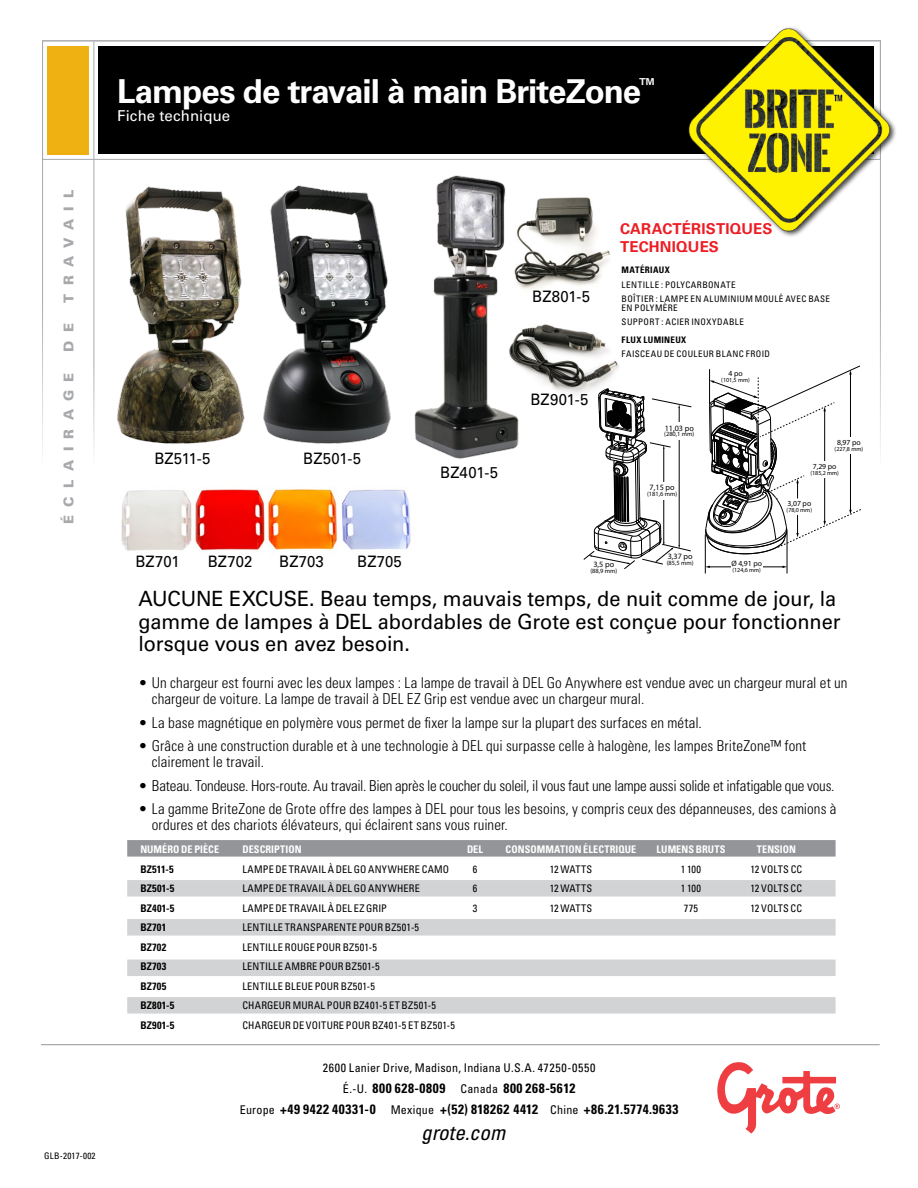
<style>
.page{position:relative;width:918px;height:1188px;background:#fff}
.page>*{position:absolute;margin:0;border:0;box-sizing:border-box;transform-origin:0 0}
.t1{font:700 33px "Univers LT Std";letter-spacing:-.03em;color:#fff}
.t2{font:21px/22.5px "Univers LT Std";letter-spacing:-.005em;color:#000;scale:.95 1}
.t3{font:italic condensed 21px "Univers LT Std";color:#000}
.t4{font:15.75px "Univers LT Std";letter-spacing:.01em;color:#000;scale:.95 1}
.t5{font:300 condensed 15px/16.5px "Univers LT Std";letter-spacing:.005em;color:#000}
.t6{font:300 condensed 15px "Univers LT Std";letter-spacing:-.015em;color:#000}
.t7{font:700 15px/18px "Univers LT Std";letter-spacing:.01em;color:#ed1d24}
.t8{font:15px "Univers LT Std";letter-spacing:.005em;color:#fff}
.t9{font:700 condensed 13.5px/21px "Univers LT Std";letter-spacing:.05em;color:#000;text-align:center}
.t10{font:900 13.5px "Univers LT Std";letter-spacing:.62em;color:#a7a9ac}
.t11{font:condensed 12px "Univers LT Std";letter-spacing:.02em;color:#000}
.t12{font:condensed 10.5px "Univers LT Std";letter-spacing:.02em;color:#000}
.t13{font:700 condensed 10.5px "Univers LT Std";letter-spacing:.005em;color:#fff}
.t14{font:700 condensed 10.5px "Univers LT Std";letter-spacing:.02em;color:#000}
.t15{font:condensed 9px/14.4px "Univers LT Std";letter-spacing:.04em;color:#000}
.t16{font:700 condensed 9px "Univers LT Std";letter-spacing:.04em;color:#000}
.t17{font:8.1px "Myriad Pro";color:#000}
.t18{font:7.8px "Myriad Pro";color:#000}
.t19{font:6.45px "Myriad Pro";color:#000}
.t20{font:6px "Myriad Pro";color:#000}
.s1{font-weight:400;font-size:12px}
</style>
<div class="page">
<hr style="left:41px;top:1044px;width:839px;height:1px;background:#a7a9ac">
<div style="left:42px;top:40px;width:839px;height:120px;border:1px solid #a7a9ac"></div>
<hr style="left:94px;top:41px;width:1px;height:466px;background:#fff">
<svg style="left:717px;top:1062px;width:123px;height:72px"></svg>
<div style="left:99px;top:46px;width:775px;height:108px;background:#000"></div>
<div style="left:48px;top:46px;width:41px;height:108px;background:#eeb111"></div>
<img style="left:538px;top:197px;width:72px;height:91px">
<img style="left:538px;top:324px;width:81px;height:70px">
<img style="left:121px;top:488px;width:290px;height:63px">
<hr style="left:705px;top:534px;width:1px;height:40px;background:#010101">
<hr style="left:787px;top:531px;width:1px;height:43px;background:#010101">
<hr style="left:709px;top:567px;width:74px;height:1px;background:#000">
<svg style="left:705px;top:365px;width:156px;height:189px"></svg>
<div style="left:731px;top:559px;width:31px;height:16px;background:#fff"></div>
<svg style="left:583px;top:388px;width:109px;height:181px"></svg>
<div style="left:645px;top:483px;width:26px;height:17px;background:#fff"></div>
<div style="left:668px;top:423px;width:25px;height:17px;background:#fff"></div>
<div style="left:127px;top:997px;width:709px;height:17px;background:#d1d3d4"></div>
<div style="left:127px;top:880px;width:709px;height:17px;background:#d1d3d4"></div>
<div style="left:127px;top:840px;width:709px;height:17px;background:#939598"></div>
<div style="left:127px;top:919px;width:709px;height:17px;background:#d1d3d4"></div>
<div style="left:127px;top:960px;width:709px;height:16px;background:#d1d3d4"></div>
<img style="left:658px;top:27px;width:238px;height:234px">
<img style="left:289px;top:185px;width:102px;height:259px">
<img style="left:406px;top:159px;width:132px;height:300px">
<img style="left:93px;top:170px;width:196px;height:281px">
<h1 class="t1" style="left:117px;top:72px;width:541px">Lampes de travail à main BriteZone<sup>™</sup></h1>
<p class="t8" style="left:117px;top:107px;width:115px">Fiche technique</p>
<p class="t10" style="left:60px;top:303px;width:114px;rotate:-90deg">TRAVAIL</p>
<p class="t10" style="left:60px;top:352px;width:30px;rotate:-90deg">D E</p>
<p class="t10" style="left:60px;top:524px;width:153px;rotate:-90deg">ÉCLAIRAGE</p>
<p class="t15" style="left:44px;top:1149px;width:53px">GLB-2017-002</p>
<p class="t4" style="left:154px;top:449px;width:60px">BZ511-5</p>
<p class="t4" style="left:303px;top:449px;width:62px">BZ501-5</p>
<p class="t4" style="left:440px;top:463px;width:62px">BZ401-5</p>
<p class="t4" style="left:532px;top:287px;width:63px">BZ801-5</p>
<p class="t4" style="left:530px;top:390px;width:63px">BZ901-5</p>
<p class="t7" style="left:620px;top:219px;width:154px">CARACTÉRISTIQUES<br>TECHNIQUES</p>
<p class="t16" style="left:622px;top:265px;width:50px">MATÉRIAUX</p>
<p class="t15" style="left:622px;top:277px;width:210px">LENTILLE : POLYCARBONATE<br>BOÎTIER : LAMPE EN ALUMINIUM MOULÉ AVEC BASE</p>
<p class="t15" style="left:622px;top:301px;width:124px">EN POLYMÈRE<br>SUPPORT : ACIER INOXYDABLE</p>
<p class="t16" style="left:622px;top:334px;width:66px">FLUX LUMINEUX</p>
<p class="t15" style="left:622px;top:347px;width:150px">FAISCEAU DE COULEUR BLANC FROID</p>
<p class="t17" style="left:665px;top:423px;width:31px">11,03 po</p>
<p class="t19" style="left:664px;top:430px;width:32px">(280,1 mm)</p>
<p class="t17" style="left:650px;top:483px;width:27px">7,15 po</p>
<p class="t19" style="left:647px;top:490px;width:32px">(181,6 mm)</p>
<p class="t18" style="left:728px;top:369px;width:16px">4 po</p>
<p class="t20" style="left:721px;top:377px;width:30px">(101,5 mm)</p>
<p class="t18" style="left:837px;top:438px;width:25px">8,97 po</p>
<p class="t20" style="left:835px;top:445px;width:30px">(227,8 mm)</p>
<p class="t18" style="left:813px;top:462px;width:25px">7,29 po</p>
<p class="t20" style="left:810px;top:469px;width:30px">(185,2 mm)</p>
<p class="t18" style="left:787px;top:499px;width:25px">3,07 po</p>
<p class="t20" style="left:787px;top:506px;width:27px">(78,0 mm)</p>
<p class="t17" style="left:668px;top:551px;width:27px">3,37 po</p>
<p class="t19" style="left:667px;top:559px;width:28px">(85,5 mm)</p>
<p class="t4" style="left:135px;top:552px;width:48px">BZ701</p>
<p class="t4" style="left:208px;top:552px;width:48px">BZ702</p>
<p class="t4" style="left:279px;top:552px;width:49px">BZ703</p>
<p class="t4" style="left:357px;top:552px;width:49px">BZ705</p>
<p class="t18" style="left:731px;top:559px;width:32px">Ø 4,91 po</p>
<p class="t20" style="left:732px;top:566px;width:30px">(124,6 mm)</p>
<h2 class="t2" style="left:138px;top:588px;width:741px">AUCUNE EXCUSE. Beau temps, mauvais temps, de nuit comme de jour, la gamme de lampes à DEL abordables de Grote est conçue pour fonctionner lorsque vous en avez besoin.</h2>
<p class="t5" style="left:152px;top:674px;width:697px;text-indent:-14px">• Un chargeur est fourni avec les deux lampes : La lampe de travail à DEL Go Anywhere est vendue avec un chargeur mural et un chargeur de voiture. La lampe de travail à DEL EZ Grip est vendue avec un chargeur mural.</p>
<p class="t5" style="left:138px;top:714px;width:565px">• La base magnétique en polymère vous permet de fixer la lampe sur la plupart des surfaces en métal.</p>
<p class="t5" style="left:152px;top:737px;width:656px;text-indent:-14px">• Grâce à une construction durable et à une technologie à DEL qui surpasse celle à halogène, les lampes BriteZone™ font clairement le travail.</p>
<p class="t6" style="left:138px;top:776px;width:698px">• Bateau. Tondeuse. Hors-route. Au travail. Bien après le coucher du soleil, il vous faut une lampe aussi solide et infatigable que vous.</p>
<p class="t5" style="left:152px;top:800px;width:686px;text-indent:-14px">• La gamme BriteZone de Grote offre des lampes à DEL pour tous les besoins, y compris ceux des dépanneuses, des camions à ordures et des chariots élévateurs, qui éclairent sans vous ruiner.</p>
<p class="t17" style="left:593px;top:559px;width:22px">3,5 po</p>
<p class="t19" style="left:590px;top:567px;width:28px">(88,9 mm)</p>
<p class="t13" style="left:140px;top:843px;width:80px">NUMÉRO DE PIÈCE</p>
<p class="t13" style="left:242px;top:843px;width:61px">DESCRIPTION</p>
<p class="t13" style="left:467px;top:843px;width:18px">DEL</p>
<p class="t13" style="left:506px;top:843px;width:132px">CONSOMMATION ÉLECTRIQUE</p>
<p class="t13" style="left:657px;top:843px;width:70px">LUMENS BRUTS</p>
<p class="t13" style="left:757px;top:843px;width:41px">TENSION</p>
<p class="t14" style="left:140px;top:863px;width:35px">BZ511-5</p>
<p class="t12" style="left:242px;top:862px;width:208px">LAMPE DE TRAVAIL À DEL GO ANYWHERE CAMO</p>
<p class="t12" style="left:473px;top:862px;width:6px">6</p>
<p class="t12" style="left:550px;top:862px;width:44px">12 WATTS</p>
<p class="t12" style="left:681px;top:862px;width:22px">1 100</p>
<p class="t12" style="left:750px;top:862px;width:53px">12 VOLTS CC</p>
<p class="t14" style="left:140px;top:882px;width:36px">BZ501-5</p>
<p class="t12" style="left:242px;top:882px;width:179px">LAMPE DE TRAVAIL À DEL GO ANYWHERE</p>
<p class="t12" style="left:473px;top:882px;width:6px">6</p>
<p class="t12" style="left:550px;top:882px;width:44px">12 WATTS</p>
<p class="t12" style="left:681px;top:882px;width:22px">1 100</p>
<p class="t12" style="left:750px;top:882px;width:53px">12 VOLTS CC</p>
<p class="t14" style="left:140px;top:902px;width:35px">BZ401-5</p>
<p class="t12" style="left:242px;top:901px;width:146px">LAMPE DE TRAVAIL À DEL EZ GRIP</p>
<p class="t12" style="left:473px;top:901px;width:6px">3</p>
<p class="t12" style="left:550px;top:901px;width:44px">12 WATTS</p>
<p class="t12" style="left:684px;top:901px;width:16px">775</p>
<p class="t12" style="left:750px;top:901px;width:53px">12 VOLTS CC</p>
<p class="t14" style="left:140px;top:921px;width:27px">BZ701</p>
<p class="t12" style="left:242px;top:921px;width:178px">LENTILLE TRANSPARENTE POUR BZ501-5</p>
<p class="t14" style="left:140px;top:940px;width:28px">BZ702</p>
<p class="t12" style="left:242px;top:940px;width:136px">LENTILLE ROUGE POUR BZ501-5</p>
<p class="t14" style="left:140px;top:960px;width:28px">BZ703</p>
<p class="t12" style="left:242px;top:960px;width:139px">LENTILLE AMBRE POUR BZ501-5</p>
<p class="t14" style="left:140px;top:979px;width:27px">BZ705</p>
<p class="t12" style="left:242px;top:979px;width:134px">LENTILLE BLEUE POUR BZ501-5</p>
<p class="t14" style="left:140px;top:999px;width:36px">BZ801-5</p>
<p class="t12" style="left:242px;top:999px;width:195px">CHARGEUR MURAL POUR BZ401-5 ET BZ501-5</p>
<p class="t14" style="left:140px;top:1018px;width:36px">BZ901-5</p>
<p class="t12" style="left:242px;top:1018px;width:214px">CHARGEUR DE VOITURE POUR BZ401-5 ET BZ501-5</p>
<p class="t11" style="left:323px;top:1060px;width:274px">2600 Lanier Drive, Madison, Indiana U.S.A. 47250-0550</p>
<p class="t9" style="left:240px;top:1078px;width:440px"><span class="s1">É.-U.</span> 800 628-0809 <span class="s1">Canada</span> 800 268-5612<br><span class="s1">Europe</span> +49 9422 40331-0 <span class="s1">Mexique</span> +(52) 818262 4412 <span class="s1">Chine</span> +86.21.5774.9633</p>
<h2 class="t3" style="left:421px;top:1119px;width:86px">grote.com</h2>
</div>
